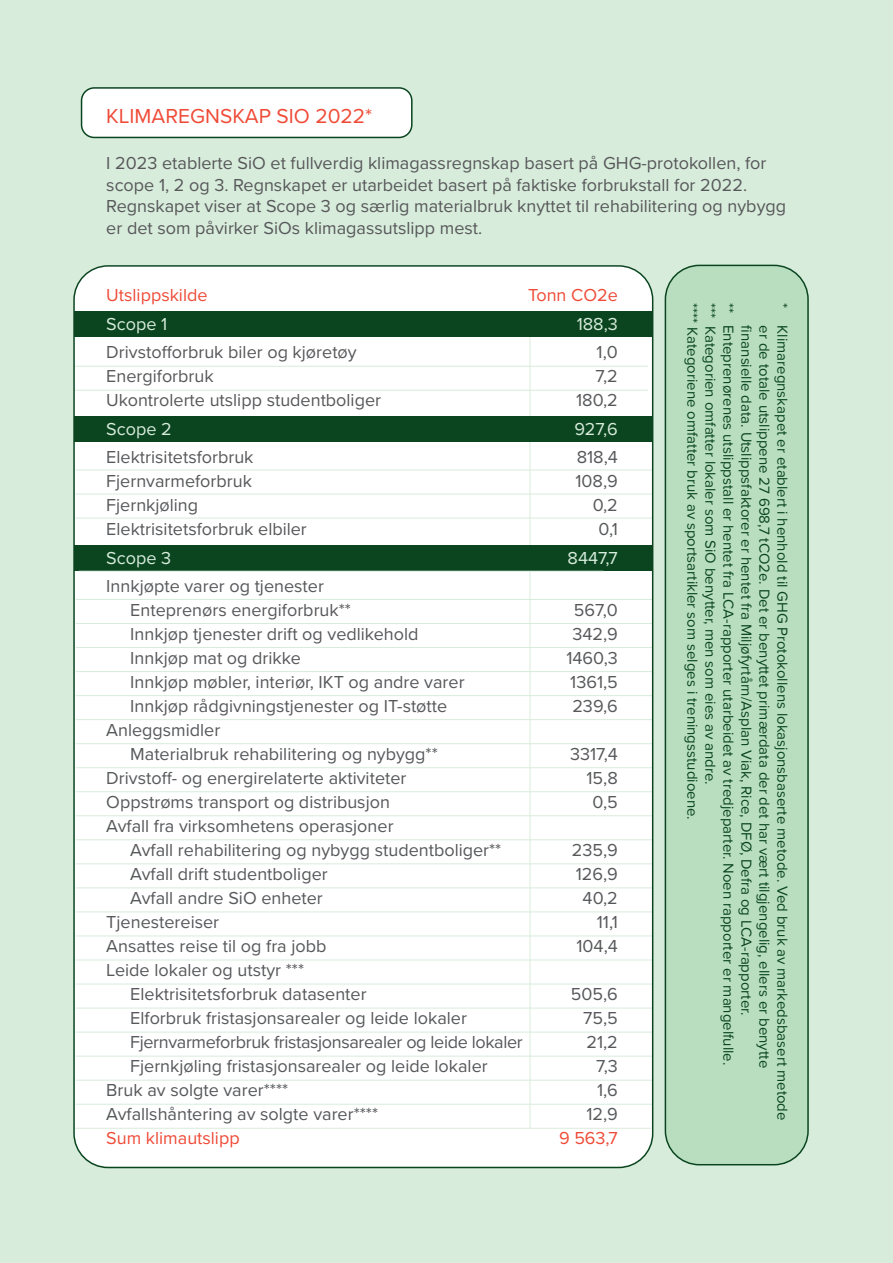
<style>
.page{position:relative;width:893px;height:1263px;background:#d8ecdb}
.page>*{position:absolute;margin:0;border:0;box-sizing:border-box;transform-origin:0 0}
.t1{font:21px "Proxima Nova";color:#ef4b37}
.t2{font:18px/21.6px "Proxima Nova";color:#57585a}
.t3{font:18px "Proxima Nova";letter-spacing:-.02em;color:#57585a}
.t4{font:18px "Proxima Nova";color:#ef4b37}
.t5{font:18px "Proxima Nova";color:#d8ecdb}
.t6{font:15px "Proxima Nova";color:#0a4520}
</style>
<div class="page">
<div style="left:74px;top:265px;width:579px;height:902px;background:#fff;border-radius:34px"></div>
<hr style="left:530px;top:337px;width:1px;height:791px;background:#d8ecdb">
<hr style="left:76px;top:599px;width:576px;height:1px;background:#d8ecdb">
<hr style="left:76px;top:623px;width:576px;height:1px;background:#d8ecdb">
<hr style="left:76px;top:647px;width:576px;height:1px;background:#d8ecdb">
<hr style="left:76px;top:671px;width:576px;height:1px;background:#d8ecdb">
<hr style="left:76px;top:695px;width:576px;height:1px;background:#d8ecdb">
<hr style="left:76px;top:719px;width:576px;height:1px;background:#d8ecdb">
<hr style="left:76px;top:743px;width:576px;height:1px;background:#d8ecdb">
<hr style="left:76px;top:767px;width:576px;height:1px;background:#d8ecdb">
<hr style="left:76px;top:791px;width:576px;height:1px;background:#d8ecdb">
<hr style="left:76px;top:815px;width:576px;height:1px;background:#d8ecdb">
<hr style="left:76px;top:839px;width:576px;height:1px;background:#d8ecdb">
<hr style="left:76px;top:863px;width:576px;height:1px;background:#d8ecdb">
<hr style="left:76px;top:887px;width:576px;height:1px;background:#d8ecdb">
<hr style="left:76px;top:911px;width:576px;height:1px;background:#d8ecdb">
<hr style="left:76px;top:960px;width:576px;height:1px;background:#d8ecdb">
<hr style="left:76px;top:935px;width:576px;height:1px;background:#d8ecdb">
<hr style="left:76px;top:984px;width:576px;height:1px;background:#d8ecdb">
<hr style="left:76px;top:1008px;width:576px;height:1px;background:#d8ecdb">
<hr style="left:76px;top:1032px;width:576px;height:1px;background:#d8ecdb">
<hr style="left:76px;top:1056px;width:576px;height:1px;background:#d8ecdb">
<hr style="left:76px;top:1080px;width:576px;height:1px;background:#d8ecdb">
<hr style="left:76px;top:1104px;width:576px;height:1px;background:#d8ecdb">
<hr style="left:76px;top:470px;width:576px;height:1px;background:#d8ecdb">
<hr style="left:76px;top:494px;width:576px;height:1px;background:#d8ecdb">
<hr style="left:76px;top:518px;width:576px;height:1px;background:#d8ecdb">
<hr style="left:71px;top:366px;width:577px;height:1px;background:#d8ecdb">
<hr style="left:71px;top:390px;width:577px;height:1px;background:#d8ecdb">
<hr style="left:74px;top:1128px;width:577px;height:1px;background:#d8ecdb">
<div style="left:82px;top:88px;width:330px;height:49px;background:#fff;border-radius:13px"></div>
<div style="left:81px;top:87px;width:332px;height:51px;border:2px solid #0a4520;border-radius:13px"></div>
<div style="left:75px;top:311px;width:578px;height:26px;background:#0a4520"></div>
<div style="left:74px;top:416px;width:578px;height:26px;background:#0a4520"></div>
<div style="left:74px;top:545px;width:578px;height:26px;background:#0a4520"></div>
<hr style="left:79px;top:571px;width:524px;height:1px;background:#d8ecdb">
<div style="left:665px;top:265px;width:143px;height:900px;background:#b9debf;border-radius:34px"></div>
<div style="left:665px;top:265px;width:144px;height:900px;border:2px solid #0a4520;border-radius:34px"></div>
<p class="t1" style="left:106px;top:100px;width:268px">KLIMAREGNSKAP SIO 2022*</p>
<p class="t2" style="left:106px;top:151px;width:681px">I 2023 etablerte SiO et fullverdig klimagassregnskap basert på GHG-protokollen, for scope 1, 2 og 3. Regnskapet er utarbeidet basert på faktiske forbrukstall for 2022.<br>Regnskapet viser at Scope 3 og særlig materialbruk knyttet til rehabilitering og nybygg er det som påvirker SiOs klimagassutslipp mest.</p>
<p class="t4" style="left:528px;top:282px;width:91px">Tonn CO2e</p>
<p class="t5" style="left:577px;top:310px;width:43px">188,3</p>
<p class="t2" style="left:597px;top:341px;width:23px">1,0</p>
<p class="t2" style="left:596px;top:365px;width:24px">7,2</p>
<p class="t2" style="left:576px;top:389px;width:43px">180,2</p>
<p class="t5" style="left:574px;top:415px;width:45px">927,6</p>
<p class="t2" style="left:577px;top:446px;width:43px">818,4</p>
<p class="t2" style="left:575px;top:470px;width:44px">108,9</p>
<p class="t2" style="left:593px;top:494px;width:27px">0,2</p>
<p class="t2" style="left:599px;top:518px;width:21px">0,1</p>
<p class="t5" style="left:568px;top:544px;width:52px">8447,7</p>
<p class="t2" style="left:574px;top:599px;width:45px">567,0</p>
<p class="t2" style="left:572px;top:623px;width:47px">342,9</p>
<p class="t2" style="left:566px;top:647px;width:53px">1460,3</p>
<p class="t2" style="left:570px;top:671px;width:49px">1361,5</p>
<p class="t2" style="left:572px;top:695px;width:47px">239,6</p>
<p class="t2" style="left:570px;top:743px;width:49px">3317,4</p>
<p class="t2" style="left:587px;top:767px;width:33px">15,8</p>
<p class="t2" style="left:593px;top:791px;width:27px">0,5</p>
<p class="t2" style="left:572px;top:839px;width:48px">235,9</p>
<p class="t2" style="left:576px;top:863px;width:44px">126,9</p>
<p class="t2" style="left:583px;top:887px;width:37px">40,2</p>
<p class="t2" style="left:597px;top:911px;width:23px">11,1</p>
<p class="t2" style="left:576px;top:935px;width:43px">104,4</p>
<p class="t2" style="left:571px;top:983px;width:49px">505,6</p>
<p class="t2" style="left:583px;top:1007px;width:36px">75,5</p>
<p class="t2" style="left:586px;top:1031px;width:33px">21,2</p>
<p class="t2" style="left:596px;top:1055px;width:23px">7,3</p>
<p class="t2" style="left:597px;top:1079px;width:22px">1,6</p>
<p class="t2" style="left:586px;top:1103px;width:33px">12,9</p>
<p class="t4" style="left:559px;top:1125px;width:60px">9 563,7</p>
<p class="t4" style="left:106px;top:282px;width:103px">Utslippskilde</p>
<p class="t5" style="left:106px;top:310px;width:62px">Scope 1</p>
<p class="t2" style="left:106px;top:341px;width:252px">Drivstofforbruk biler og kjøretøy</p>
<p class="t2" style="left:106px;top:365px;width:109px">Energiforbruk</p>
<p class="t2" style="left:106px;top:389px;width:276px">Ukontrolerte utslipp studentboliger</p>
<p class="t5" style="left:106px;top:415px;width:67px">Scope 2</p>
<p class="t2" style="left:106px;top:446px;width:149px">Elektrisitetsforbruk</p>
<p class="t2" style="left:106px;top:470px;width:147px">Fjernvarmeforbruk</p>
<p class="t2" style="left:106px;top:494px;width:93px">Fjernkjøling</p>
<p class="t2" style="left:106px;top:518px;width:202px">Elektrisitetsforbruk elbiler</p>
<p class="t5" style="left:106px;top:544px;width:66px">Scope 3</p>
<p class="t2" style="left:106px;top:575px;width:219px">Innkjøpte varer og tjenester</p>
<p class="t2" style="left:130px;top:599px;width:222px">Enteprenørs energiforbruk**</p>
<p class="t2" style="left:130px;top:623px;width:290px">Innkjøp tjenester drift og vedlikehold</p>
<p class="t2" style="left:130px;top:647px;width:172px">Innkjøp mat og drikke</p>
<p class="t2" style="left:130px;top:671px;width:336px">Innkjøp møbler, interiør, IKT og andre varer</p>
<p class="t2" style="left:130px;top:695px;width:319px">Innkjøp rådgivningstjenester og IT-støtte</p>
<p class="t2" style="left:106px;top:719px;width:116px">Anleggsmidler</p>
<p class="t2" style="left:130px;top:743px;width:309px">Materialbruk rehabilitering og nybygg**</p>
<p class="t2" style="left:106px;top:767px;width:302px">Drivstoff- og energirelaterte aktiviteter</p>
<p class="t2" style="left:106px;top:791px;width:285px">Oppstrøms transport og distribusjon</p>
<p class="t2" style="left:106px;top:815px;width:289px">Avfall fra virksomhetens operasjoner</p>
<p class="t2" style="left:130px;top:839px;width:373px">Avfall rehabilitering og nybygg studentboliger**</p>
<p class="t2" style="left:130px;top:863px;width:199px">Avfall drift studentboliger</p>
<p class="t2" style="left:130px;top:887px;width:194px">Avfall andre SiO enheter</p>
<p class="t2" style="left:106px;top:911px;width:114px">Tjenestereiser</p>
<p class="t2" style="left:106px;top:935px;width:222px">Ansattes reise til og fra jobb</p>
<p class="t2" style="left:106px;top:959px;width:199px">Leide lokaler og utstyr ***</p>
<p class="t2" style="left:130px;top:983px;width:238px">Elektrisitetsforbruk datasenter</p>
<p class="t2" style="left:130px;top:1007px;width:338px">Elforbruk fristasjonsarealer og leide lokaler</p>
<p class="t3" style="left:130px;top:1029px;width:394px">Fjernvarmeforbruk fristasjonsarealer og leide lokaler</p>
<p class="t2" style="left:130px;top:1055px;width:359px">Fjernkjøling fristasjonsarealer og leide lokaler</p>
<p class="t2" style="left:106px;top:1079px;width:183px">Bruk av solgte varer****</p>
<p class="t2" style="left:106px;top:1103px;width:273px">Avfallshåntering av solgte varer****</p>
<p class="t4" style="left:106px;top:1125px;width:135px">Sum klimautslipp</p>
<p class="t6" style="left:704px;top:303px;width:518px;rotate:90deg">**** Kategoriene omfatter bruk av sportsartikler som selges i treningsstudioene.</p>
<p class="t6" style="left:722px;top:303px;width:483px;rotate:90deg">*** Kategorien omfatter lokaler som SiO benytter, men som eies av andre.</p>
<p class="t6" style="left:740px;top:303px;width:764px;rotate:90deg">** Enteprenørenes utslippstall er hentet fra LCA-rapporter utarbeidet av tredjeparter. Noen rapporter er mangelfulle.</p>
<p class="t6" style="left:794px;top:303px;width:7px;rotate:90deg">*</p>
<p class="t6" style="left:758px;top:325px;width:691px;rotate:90deg">finansielle data. Utslippsfaktorer er hentet fra Miljøfyrtårn/Asplan Viak, Rice, DFØ, Defra og LCA-rapporter.</p>
<p class="t6" style="left:776px;top:325px;width:744px;rotate:90deg">er de totale utslippene 27 698,7 tCO2e. Det er benyttet primærdata der det har vært tilgjengelig, ellers er benytte</p>
<p class="t6" style="left:794px;top:325px;width:797px;rotate:90deg">Klimaregnskapet er etablert i henhold til GHG Protokollens lokasjonsbaserte metode. Ved bruk av markedsbasert metode</p>
</div>
